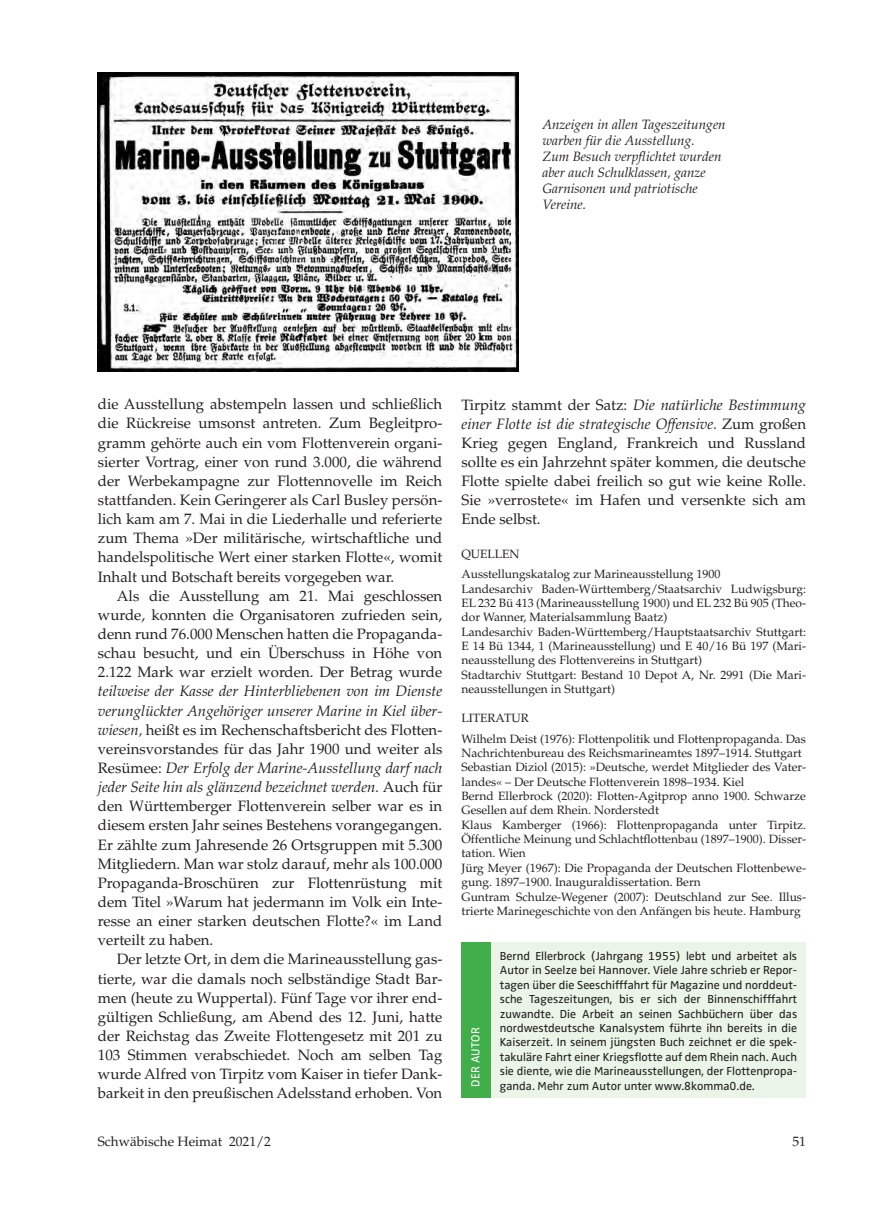
<style>
.page{position:relative;width:872px;height:1212px;background:#fff}
.page>*{position:absolute;margin:0;border:0;box-sizing:border-box;transform-origin:0 0}
._2sp_Grundschrift_10{font:15px/19.2px "Palatino";color:#231f20;text-align:justify}
._2sp_BIU_9pt_Palatin{font:italic 13.5px/15.9px "Palatino";color:#231f20}
.t1{font:13.5px "Palatino";color:#231f20}
._2sp_Literatur_8_pt{font:12px/14.4px "Palatino";color:#231f20}
._2sp_Grundschrift_10-2{font:12px/14.4px "Zwo OT";color:#231f20;text-align:justify}
._2sp_Anmerkungen_Tit{font:12px "Palatino";color:#231f20}
._2sp_Grundschrift_10-3{font:12px "Zwo OT";letter-spacing:.01em;color:#fff}
.s1{font-style:italic}
</style>
<div class="page">
<div style="left:462px;top:942px;width:343px;height:156px;background:#eaf4e7"></div>
<div style="left:461px;top:942px;width:30px;height:156px;background:#40ae49"></div>
<img style="left:98px;top:72px;width:420px;height:300px">
<p class="_2sp_BIU_9pt_Palatin" style="left:542px;top:117px;width:185px">Anzeigen in allen Tageszeitungen warben für die Ausstellung.<br>Zum Besuch verpflichtet wurden aber auch Schulklassen, ganze<br>Garnisonen und patriotische<br>Vereine.</p>
<p class="_2sp_Grundschrift_10" style="left:98px;top:395px;width:346px">die Ausstellung abstempeln lassen und schließlich die Rückreise umsonst antreten. Zum Begleitpro&shy;gramm gehörte auch ein vom Flottenverein organi&shy;sierter Vortrag, einer von rund 3.000, die während der Werbekampagne zur Flottennovelle im Reich stattfanden. Kein Geringerer als Carl Busley persön&shy;lich kam am 7. Mai in die Liederhalle und referierte zum Thema »Der militärische, wirtschaftliche und handelspolitische Wert einer starken Flotte«, womit Inhalt und Botschaft bereits vorgegeben war.</p>
<p class="_2sp_Grundschrift_10" style="left:98px;top:586px;width:346px;text-indent:19px">Als die Ausstellung am 21. Mai geschlossen wurde, konnten die Organisatoren zufrieden sein, denn rund 76.000 Menschen hatten die Propaganda&shy;schau besucht, und ein Überschuss in Höhe von 2.122 Mark war erzielt worden. Der Betrag wurde <span class="s1">teilweise der Kasse der Hinterbliebenen von im Dienste verunglückter Angehöriger unserer Marine in Kiel über&shy;wiesen,</span> heißt es im Rechenschaftsbericht des Flotten&shy;vereinsvorstandes für das Jahr 1900 und weiter als Resümee: <span class="s1">Der Erfolg der Marine-Ausstellung darf nach jeder Seite hin als glänzend bezeichnet werden.</span> Auch für den Württemberger Flottenverein selber war es in diesem ersten Jahr seines Bestehens vorangegangen.<br>Er zählte zum Jahresende 26 Ortsgruppen mit 5.300<br>Mitgliedern. Man war stolz darauf, mehr als 100.000<br>Propaganda-Broschüren zur Flottenrüstung mit dem Titel »Warum hat jedermann im Volk ein Inte&shy;resse an einer starken deutschen Flotte?« im Land verteilt zu haben.</p>
<p class="_2sp_Grundschrift_10" style="left:98px;top:950px;width:346px;text-indent:19px">Der letzte Ort, in dem die Marineausstellung gas&shy;tierte, war die damals noch selbständige Stadt Bar&shy;men (heute zu Wuppertal). Fünf Tage vor ihrer end&shy;gültigen Schließung, am Abend des 12. Juni, hatte der Reichstag das Zweite Flottengesetz mit 201 zu 103 Stimmen verabschiedet. Noch am selben Tag wurde Alfred von Tirpitz vom Kaiser in tiefer Dank&shy;barkeit in den preußischen Adelsstand erhoben. Von</p>
<p class="_2sp_Grundschrift_10" style="left:461px;top:395px;width:346px">Tirpitz stammt der Satz: <span class="s1">Die natürliche Bestimmung einer Flotte ist die strategische Offensive.</span> Zum großen Krieg gegen England, Frankreich und Russland sollte es ein Jahrzehnt später kommen, die deutsche Flotte spielte dabei freilich so gut wie keine Rolle.<br>Sie »verrostete« im Hafen und versenkte sich am Ende selbst.</p>
<p class="_2sp_Anmerkungen_Tit" style="left:461px;top:546px;width:60px">QUELLEN</p>
<p class="_2sp_Literatur_8_pt" style="left:461px;top:567px;width:260px">Ausstellungskatalog zur Marineausstellung 1900</p>
<p class="_2sp_Literatur_8_pt" style="left:461px;top:582px;width:346px;text-align:justify">Landesarchiv Baden-Württemberg/Staatsarchiv Ludwigsburg:<br>EL 232 Bü 413 (Marineausstellung 1900) und EL 232 Bü 905 (Theo&shy;dor Wanner, Materialsammlung Baatz)</p>
<p class="_2sp_Literatur_8_pt" style="left:461px;top:625px;width:346px;text-align:justify">Landesarchiv Baden-Württemberg/Hauptstaatsarchiv Stuttgart:<br>E 14 Bü 1344, 1 (Marineausstellung) und E 40/16 Bü 197 (Mari&shy;neausstellung des Flottenvereins in Stuttgart)</p>
<p class="_2sp_Literatur_8_pt" style="left:461px;top:668px;width:346px">Stadtarchiv Stuttgart: Bestand 10 Depot A, Nr. 2991 (Die Mari&shy;neausstellungen in Stuttgart)</p>
<p class="_2sp_Anmerkungen_Tit" style="left:461px;top:711px;width:69px">LITERATUR</p>
<p class="_2sp_Literatur_8_pt" style="left:461px;top:731px;width:346px">Wilhelm Deist (1976): Flottenpolitik und Flottenpropaganda. Das<br>Nachrichtenbureau des Reichsmarineamtes 1897–1914. Stuttgart</p>
<p class="_2sp_Literatur_8_pt" style="left:461px;top:760px;width:346px">Sebastian Diziol (2015): »Deutsche, werdet Mitglieder des Vater&shy;landes« – Der Deutsche Flottenverein 1898–1934. Kiel</p>
<p class="_2sp_Literatur_8_pt" style="left:461px;top:789px;width:346px">Bernd Ellerbrock (2020): Flotten-Agitprop anno 1900. Schwarze<br>Gesellen auf dem Rhein. Norderstedt</p>
<p class="_2sp_Literatur_8_pt" style="left:461px;top:818px;width:346px;text-align:justify">Klaus Kamberger (1966): Flottenpropaganda unter Tirpitz.<br>Öffentliche Meinung und Schlachtflottenbau (1897–1900). Disser&shy;tation. Wien</p>
<p class="_2sp_Literatur_8_pt" style="left:461px;top:861px;width:346px">Jürg Meyer (1967): Die Propaganda der Deutschen Flottenbewe&shy;gung. 1897–1900. Inauguraldissertation. Bern</p>
<p class="_2sp_Literatur_8_pt" style="left:461px;top:889px;width:345px">Guntram Schulze-Wegener (2007): Deutschland zur See. Illus&shy;trierte Marinegeschichte von den Anfängen bis heute. Hamburg</p>
<p class="_2sp_Grundschrift_10-2" style="left:500px;top:949px;width:299px">Bernd Ellerbrock (Jahrgang 1955) lebt und arbeitet als Autor in Seelze bei Hannover. Viele Jahre schrieb er Repor&shy;tagen über die Seeschifffahrt für Magazine und norddeut&shy;sche Tageszeitungen, bis er sich der Binnenschifffahrt zuwandte. Die Arbeit an seinen Sachbüchern über das nordwestdeutsche Kanalsystem führte ihn bereits in die Kaiserzeit. In seinem jüngsten Buch zeichnet er die spek&shy;takuläre Fahrt einer Kriegsflotte auf dem Rhein nach. Auch sie diente, wie die Marineausstellungen, der Flottenpropa-</p>
<p class="_2sp_Grundschrift_10-3" style="left:468px;top:1086px;width:61px;rotate:-90deg">DER AUTOR</p>
<p class="_2sp_Grundschrift_10-2" style="left:500px;top:1078px;width:256px">ganda. Mehr zum Autor unter www.8komma0.de.</p>
<p class="t1" style="left:98px;top:1133px;width:175px">Schwäbische Heimat 2021/2</p>
<p class="t1" style="left:792px;top:1133px;width:15px">51</p>
</div>
